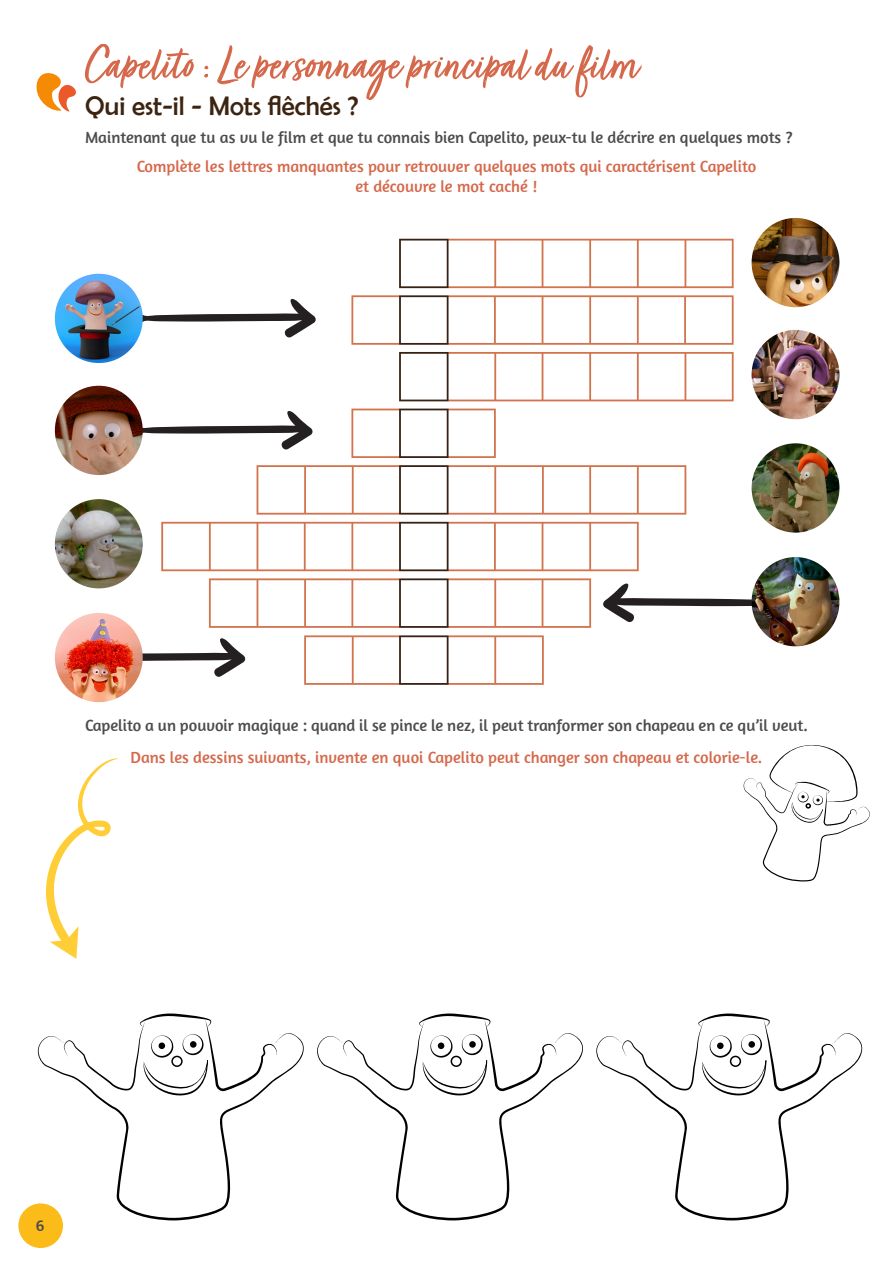
<style>
.page{position:relative;width:893px;height:1263px;background:#fff}
.page>*{position:absolute;margin:0;border:0;box-sizing:border-box;transform-origin:0 0}
.Titre{font:52.5px "Turbinado Pro";color:#d5684b}
.Titre_du_film{font:27px "Berlin Sans FB";color:#3d2411}
.Question{font:16.5px "Amaranth";color:#d5684b}
.Texte{font:16.5px "Amaranth";color:#4d4b4b}
</style>
<div class="page">
<img style="left:161px;top:238px;width:573px;height:447px">
<svg style="left:143px;top:411px;width:170px;height:41px"></svg>
<svg style="left:143px;top:299px;width:174px;height:41px"></svg>
<svg style="left:143px;top:638px;width:103px;height:41px"></svg>
<svg style="left:602px;top:583px;width:150px;height:41px"></svg>
<img style="left:752px;top:218px;width:87px;height:89px">
<img style="left:752px;top:330px;width:87px;height:89px">
<img style="left:752px;top:443px;width:87px;height:90px">
<img style="left:752px;top:557px;width:87px;height:89px">
<img style="left:55px;top:274px;width:88px;height:89px">
<img style="left:55px;top:386px;width:88px;height:89px">
<img style="left:55px;top:499px;width:88px;height:89px">
<img style="left:55px;top:613px;width:88px;height:89px">
<svg style="left:38px;top:1033px;width:266px;height:187px"></svg>
<svg style="left:64px;top:1013px;width:214px;height:88px"></svg>
<div style="left:171px;top:1056px;width:12px;height:11px;border:2px solid #000;border-radius:50%"></div>
<div style="left:159px;top:1042px;width:6px;height:7px;background:#000;border-radius:50%"></div>
<div style="left:190px;top:1041px;width:7px;height:7px;background:#000;border-radius:50%"></div>
<svg style="left:317px;top:1033px;width:266px;height:187px"></svg>
<svg style="left:343px;top:1013px;width:214px;height:88px"></svg>
<div style="left:451px;top:1056px;width:11px;height:11px;border:2px solid #000;border-radius:50%"></div>
<div style="left:438px;top:1042px;width:6px;height:7px;background:#000;border-radius:50%"></div>
<svg style="left:469px;top:1041px;width:7px;height:7px"></svg>
<svg style="left:596px;top:1033px;width:267px;height:187px"></svg>
<svg style="left:622px;top:1013px;width:214px;height:88px"></svg>
<div style="left:730px;top:1056px;width:11px;height:11px;border:2px solid #000;border-radius:50%"></div>
<div style="left:717px;top:1042px;width:7px;height:7px;background:#000;border-radius:50%"></div>
<div style="left:748px;top:1041px;width:7px;height:7px;background:#000;border-radius:50%"></div>
<svg style="left:743px;top:745px;width:127px;height:137px"></svg>
<svg style="left:36px;top:73px;width:40px;height:39px"></svg>
<svg style="left:46px;top:758px;width:72px;height:201px"></svg>
<div style="left:18px;top:1203px;width:45px;height:45px;background:#fbbb18;border-radius:50%"></div>
<p class="Titre" style="left:85px;top:36px;width:554px">Capelito : Le personnage principal du film</p>
<p class="Titre_du_film" style="left:85px;top:91px;width:275px">Qui est-il - Mots flêchés ?</p>
<p class="Texte" style="left:85px;top:128px;width:709px">Maintenant que tu as vu le film et que tu connais bien Capelito, peux-tu le décrire en quelques mots ?</p>
<p class="Question" style="left:137px;top:156px;width:621px">Complète les lettres manquantes pour retrouver quelques mots qui caractérisent Capelito</p>
<p class="Question" style="left:356px;top:176px;width:183px">et découvre le mot caché !</p>
<p class="Texte" style="left:85px;top:715px;width:724px">Capelito a un pouvoir magique : quand il se pince le nez, il peut tranformer son chapeau en ce qu’il veut.</p>
<p class="Question" style="left:131px;top:748px;width:633px">Dans les dessins suivants, invente en quoi Capelito peut changer son chapeau et colorie-le.</p>
<p class="Texte" style="left:36px;top:1216px;width:10px">6</p>
</div>
